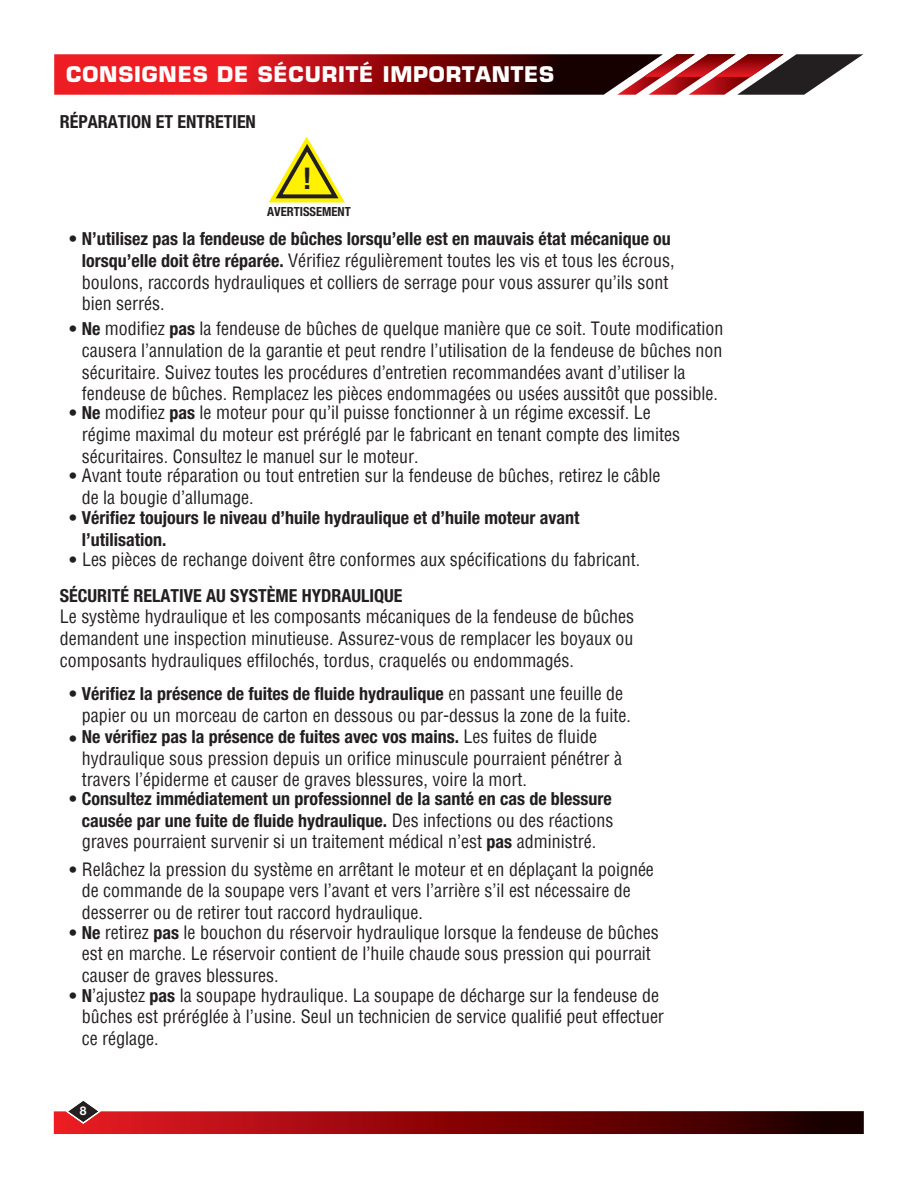
<style>
.page{position:relative;width:918px;height:1188px;background:#fff}
.page>*{position:absolute;margin:0;border:0;box-sizing:border-box;transform-origin:0 0}
.t1{font:700 condensed 30px "Helvetica Neue LT Std";color:#231f20}
.t2{font:700 21px "Eurostile";letter-spacing:.04em;color:#fff}
.t3{font:condensed 18px/21.6px "Helvetica Neue";color:#231f20}
.t4{font:700 condensed 18px/21.6px "Helvetica Neue";color:#231f20}
.t5{font:700 condensed 12.6px "Helvetica Neue";color:#231f20}
.t6{font:700 12.15px "Helvetica Neue LT Std";color:#fff}
.s1{font-weight:700}
.s2{font-weight:400}
</style>
<div class="page">
<svg style="left:54px;top:54px;width:809px;height:41px;background:#9d292c"></svg>
<svg style="left:54px;top:1101px;width:810px;height:33px"></svg>
<svg style="left:268px;top:136px;width:77px;height:67px"></svg>
<p class="t2" style="left:66px;top:62px;width:490px">CONSIGNES DE SÉCURITÉ IMPORTANTES</p>
<p class="t4" style="left:60px;top:111px;width:198px">RÉPARATION ET ENTRETIEN</p>
<h1 class="t1" style="left:303px;top:160px;width:10px">!</h1>
<p class="t5" style="left:267px;top:204px;width:85px">AVERTISSEMENT</p>
<p class="t3" style="left:82px;top:228px;width:594px;text-indent:-13px"><span class="s1">• N’utilisez pas la fendeuse de bûches lorsqu’elle est en mauvais état mécanique ou lorsqu’elle doit être réparée.</span> Vérifiez régulièrement toutes les vis et tous les écrous, boulons, raccords hydrauliques et colliers de serrage pour vous assurer qu’ils sont bien serrés.</p>
<p class="t3" style="left:82px;top:318px;width:643px;text-indent:-13px"><span class="s1">• Ne</span> modifiez <span class="s1">pas</span> la fendeuse de bûches de quelque manière que ce soit. Toute modification causera l’annulation de la garantie et peut rendre l’utilisation de la fendeuse de bûches non sécuritaire. Suivez toutes les procédures d’entretien recommandées avant d’utiliser la fendeuse de bûches. Remplacez les pièces endommagées ou usées aussitôt que possible.</p>
<p class="t3" style="left:82px;top:402px;width:600px;text-indent:-13px"><span class="s1">• Ne</span> modifiez <span class="s1">pas</span> le moteur pour qu’il puisse fonctionner à un régime excessif. Le régime maximal du moteur est préréglé par le fabricant en tenant compte des limites sécuritaires. Consultez le manuel sur le moteur.</p>
<p class="t3" style="left:82px;top:465px;width:580px;text-indent:-13px"><span class="s1">•</span> Avant toute réparation ou tout entretien sur la fendeuse de bûches, retirez le câble de la bougie d’allumage.</p>
<p class="t4" style="left:82px;top:507px;width:499px;text-indent:-13px">• Vérifiez toujours le niveau d’huile hydraulique et d’huile moteur avant l’utilisation.</p>
<p class="t3" style="left:60px;top:542px;width:582px;line-height:36px;text-indent:9px"><span class="s1">•</span> Les pièces de rechange doivent être conformes aux spécifications du fabricant.<br><span class="s1">SÉCURITÉ RELATIVE AU SYSTÈME HYDRAULIQUE</span></p>
<p class="t3" style="left:60px;top:606px;width:576px;text-align:justify">Le système hydraulique et les composants mécaniques de la fendeuse de bûches demandent une inspection minutieuse. Assurez-vous de remplacer les boyaux ou composants hydrauliques effilochés, tordus, craquelés ou endommagés.</p>
<p class="t3" style="left:82px;top:682px;width:551px;text-indent:-13px"><span class="s1">• Vérifiez la présence de fuites de fluide hydraulique</span> en passant une feuille de papier ou un morceau de carton en dessous ou par-dessus la zone de la fuite.<br><span class="s1">Ne vérifiez pas la présence de fuites avec vos mains.</span> Les fuites de fluide hydraulique sous pression depuis un orifice minuscule pourraient pénétrer à travers l’épiderme et causer de graves blessures, voire la mort.</p>
<p class="t4" style="left:82px;top:788px;width:533px;text-align:justify;text-indent:-13px">• Consultez immédiatement un professionnel de la santé en cas de blessure causée par une fuite de fluide hydraulique. <span class="s2">Des infections ou des réactions graves pourraient survenir si un traitement médical n’est</span> pas <span class="s2">administré.</span></p>
<p class="t3" style="left:82px;top:858px;width:574px;text-indent:-13px"><span class="s1">•</span> Relâchez la pression du système en arrêtant le moteur et en déplaçant la poignée de commande de la soupape vers l’avant et vers l’arrière s’il est nécessaire de desserrer ou de retirer tout raccord hydraulique.</p>
<p class="t3" style="left:82px;top:921px;width:579px;text-indent:-13px"><span class="s1">• Ne</span> retirez <span class="s1">pas</span> le bouchon du réservoir hydraulique lorsque la fendeuse de bûches est en marche. Le réservoir contient de l’huile chaude sous pression qui pourrait causer de graves blessures.</p>
<p class="t3" style="left:82px;top:984px;width:584px;text-indent:-13px"><span class="s1">• N</span>’ajustez <span class="s1">pas</span> la soupape hydraulique. La soupape de décharge sur la fendeuse de bûches est préréglée à l’usine. Seul un technicien de service qualifié peut effectuer ce réglage.</p>
<p class="t4" style="left:68px;top:728px;width:10px">•</p>
<p class="t6" style="left:80px;top:1103px;width:8px">8</p>
</div>
